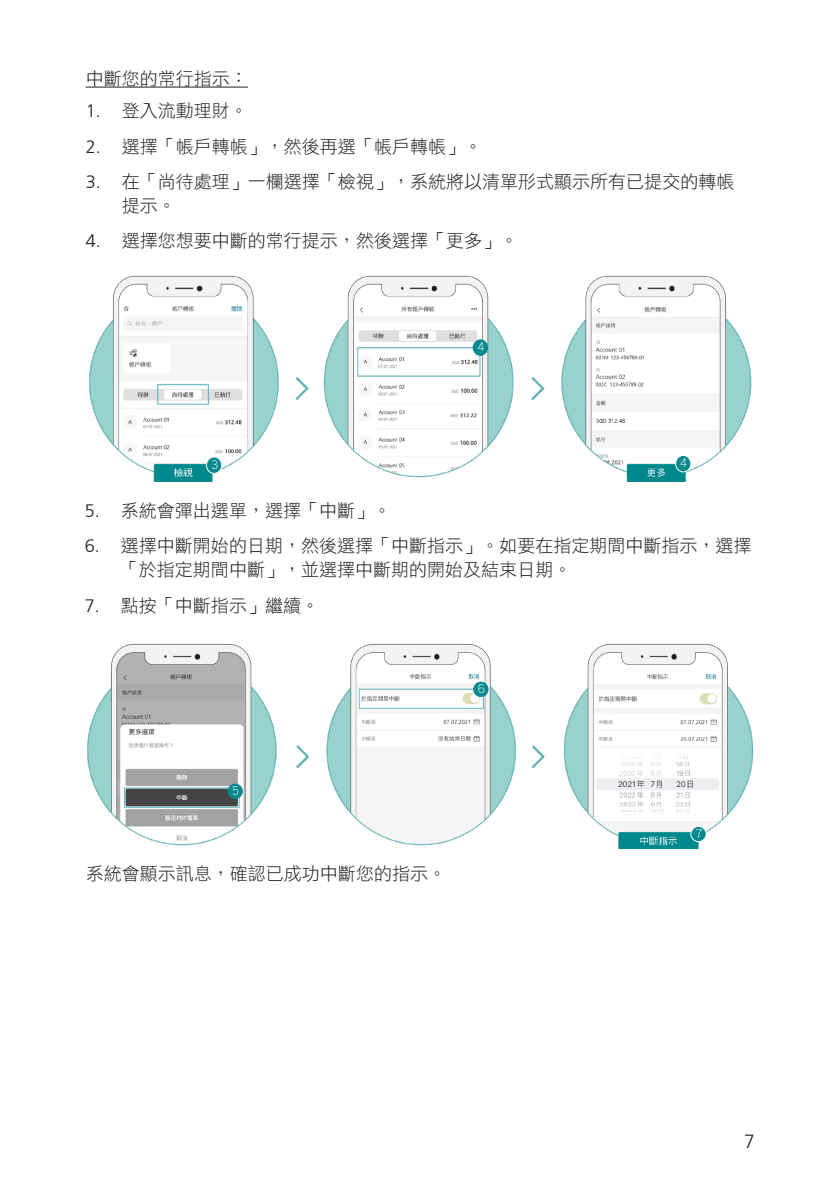
<style>
.page{position:relative;width:840px;height:1191px;background:#fff}
.page>*{position:absolute;margin:0;border:0;box-sizing:border-box;transform-origin:0 0}
.t1{font:300 19px "Frutigerfor UBS Web";color:#231f20}
.Instruction_Steps{font:18px/24px "DF Hei HK W3";color:#231f20}
.UBS_Template_Body_co{font:12px "DF Hei HK W3";color:#fff}
.s1{font-family:"Frutigerfor UBS Web";font-weight:300}
</style>
<div class="page">
<hr style="left:86px;top:87px;width:162px;height:1px;background:#231f20">
<img style="left:89px;top:275px;width:663px;height:207px">
<div style="left:206px;top:457px;width:16px;height:16px;background:#08898d;border-radius:50%"></div>
<div style="left:206px;top:457px;width:16px;height:16px;border:1px solid #fff;border-radius:50%"></div>
<div style="left:472px;top:339px;width:15px;height:17px;background:#08898d;border-radius:50%"></div>
<div style="left:675px;top:455px;width:15px;height:17px;background:#08898d;border-radius:50%"></div>
<div style="left:675px;top:455px;width:15px;height:17px;border:1px solid #fff;border-radius:50%"></div>
<img style="left:87px;top:643px;width:667px;height:205px">
<div style="left:473px;top:681px;width:15px;height:16px;background:#08898d;border-radius:50%"></div>
<div style="left:227px;top:783px;width:16px;height:16px;background:#08898d;border-radius:50%"></div>
<div style="left:690px;top:826px;width:15px;height:15px;background:#08898d;border-radius:50%"></div>
<div style="left:690px;top:826px;width:16px;height:16px;border:1px solid #fff;border-radius:50%"></div>
<p class="Instruction_Steps" style="left:86px;top:66px;width:163px">中斷您的常行指示：</p>
<p class="Instruction_Steps" style="left:86px;top:99px;width:163px"><span class="s1">1.</span> 登入流動理財。</p>
<p class="Instruction_Steps" style="left:86px;top:134px;width:397px"><span class="s1">2.</span> 選擇「帳戶轉帳」，然後再選「帳戶轉帳」。</p>
<p class="Instruction_Steps" style="left:122px;top:169px;width:613px;text-indent:-36px"><span class="s1">3.</span> 在「尚待處理」一欄選擇「檢視」，系統將以清單形式顯示所有已提交的轉帳提示。</p>
<p class="Instruction_Steps" style="left:86px;top:229px;width:433px"><span class="s1">4.</span> 選擇您想要中斷的常行提示，然後選擇「更多」。</p>
<p class="UBS_Template_Body_co" style="left:211px;top:458px;width:9px">3</p>
<p class="UBS_Template_Body_co" style="left:477px;top:340px;width:9px">4</p>
<p class="UBS_Template_Body_co" style="left:679px;top:456px;width:9px">4</p>
<p class="Instruction_Steps" style="left:85px;top:498px;width:307px"><span class="s1">5.</span> 系統會彈出選單，選擇「中斷」。</p>
<p class="Instruction_Steps" style="left:121px;top:533px;width:631px;text-indent:-36px"><span class="s1">6.</span> 選擇中斷開始的日期，然後選擇「中斷指示」。如要在指定期間中斷指示，選擇「於指定期間中斷」，並選擇中斷期的開始及結束日期。</p>
<p class="Instruction_Steps" style="left:85px;top:593px;width:235px"><span class="s1">7.</span> 點按「中斷指示」繼續。</p>
<p class="UBS_Template_Body_co" style="left:232px;top:784px;width:9px">5</p>
<p class="Instruction_Steps" style="left:86px;top:861px;width:361px">系統會顯示訊息，確認已成功中斷您的指示。</p>
<p class="UBS_Template_Body_co" style="left:477px;top:682px;width:9px">6</p>
<p class="UBS_Template_Body_co" style="left:695px;top:827px;width:9px">7</p>
<p class="t1" style="left:743px;top:1131px;width:12px">7</p>
</div>
